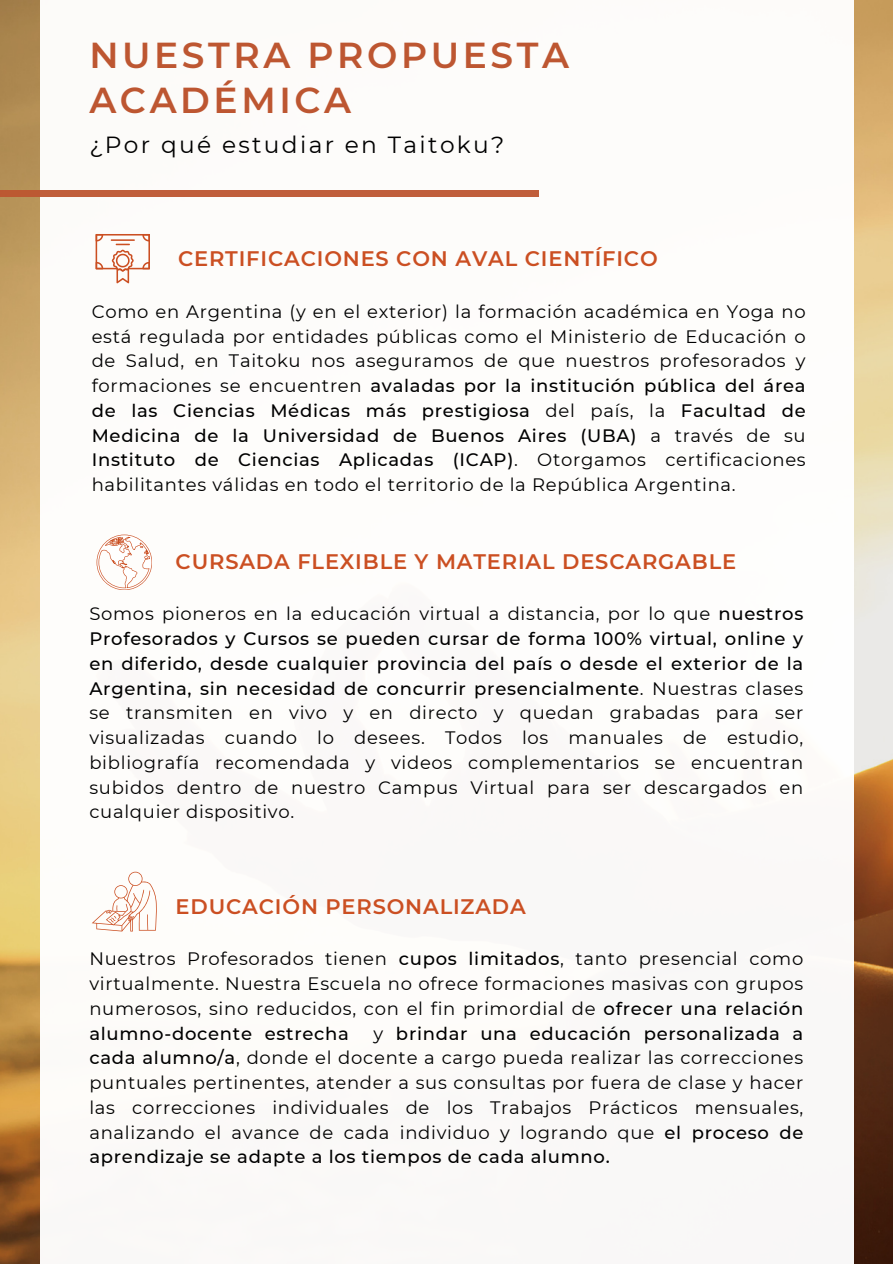
<style>
.page{position:relative;width:893px;height:1264px;background:#fff}
.page>*{position:absolute;margin:0;border:0;box-sizing:border-box;transform-origin:0 0}
.t1{font:600 36px/45px "Montserrat";letter-spacing:.1em;color:#bd5631}
.t2{font:23.25px "Montserrat";letter-spacing:.1em;color:#000}
.t3{font:600 21px "Montserrat";letter-spacing:.04em;color:#cb4f22}
.t4{font:18px/24.8px "Montserrat";letter-spacing:.04em;color:#000;text-align:justify}
.s1{font-weight:500}
</style>
<div class="page">
<img style="left:0;top:0;width:892px;height:1263px">
<div style="left:40px;top:0;width:813px;height:1263px;background:#fff"></div>
<div style="left:0;top:190px;width:539px;height:7px;background:#c05e3b"></div>
<svg style="left:97px;top:534px;width:55px;height:55px"></svg>
<svg style="left:92px;top:871px;width:65px;height:60px"></svg>
<svg style="left:96px;top:234px;width:54px;height:49px"></svg>
<p class="t1" style="left:89px;top:32px;width:481px">NUESTRA PROPUESTA<br>ACADÉMICA</p>
<p class="t2" style="left:89px;top:131px;width:416px">¿Por qué estudiar en Taitoku?</p>
<p class="t3" style="left:178px;top:246px;width:481px">CERTIFICACIONES CON AVAL CIENTÍFICO</p>
<p class="t4" style="left:92px;top:299px;width:715px">Como en Argentina (y en el exterior) la formación académica en Yoga no está regulada por entidades públicas como el Ministerio de Educación o de Salud, en Taitoku nos aseguramos de que nuestros profesorados y formaciones se encuentren <span class="s1">avaladas por la institución pública del área de las Ciencias Médicas más prestigiosa</span> del país, la <span class="s1">Facultad de Medicina de la Universidad de Buenos Aires (UBA)</span> a través de su <span class="s1">Instituto de Ciencias Aplicadas (ICAP)</span>. Otorgamos certificaciones habilitantes válidas en todo el territorio de la República Argentina.</p>
<p class="t3" style="left:176px;top:548px;width:562px">CURSADA FLEXIBLE Y MATERIAL DESCARGABLE</p>
<p class="t4" style="left:89px;top:601px;width:715px">Somos pioneros en la educación virtual a distancia, por lo que <span class="s1">nuestros Profesorados y Cursos se pueden cursar de forma 100% virtual, online y en diferido, desde cualquier provincia del país o desde el exterior de la Argentina, sin necesidad de concurrir presencialmente</span>. Nuestras clases se transmiten en vivo y en directo y quedan grabadas para ser visualizadas cuando lo desees. Todos los manuales de estudio, bibliografía recomendada y videos complementarios se encuentran subidos dentro de nuestro Campus Virtual para ser descargados en cualquier dispositivo.</p>
<p class="t3" style="left:176px;top:893px;width:352px">EDUCACIÓN PERSONALIZADA</p>
<p class="t4" style="left:89px;top:946px;width:715px">Nuestros Profesorados tienen <span class="s1">cupos limitados</span>, tanto presencial como virtualmente. Nuestra Escuela no ofrece formaciones masivas con grupos numerosos, sino reducidos, con el fin primordial de <span class="s1">ofrecer una relación alumno-docente estrecha</span></p>
<p class="t4" style="left:89px;top:1020px;width:715px;text-indent:284px">y <span class="s1">brindar una educación personalizada a cada alumno/a</span>, donde el docente a cargo pueda realizar las correcciones puntuales pertinentes, atender a sus consultas por fuera de clase y hacer las correcciones individuales de los Trabajos Prácticos mensuales, analizando el avance de cada individuo y logrando que <span class="s1">el proceso de aprendizaje se adapte a los tiempos de cada alumno.</span></p>
</div>
